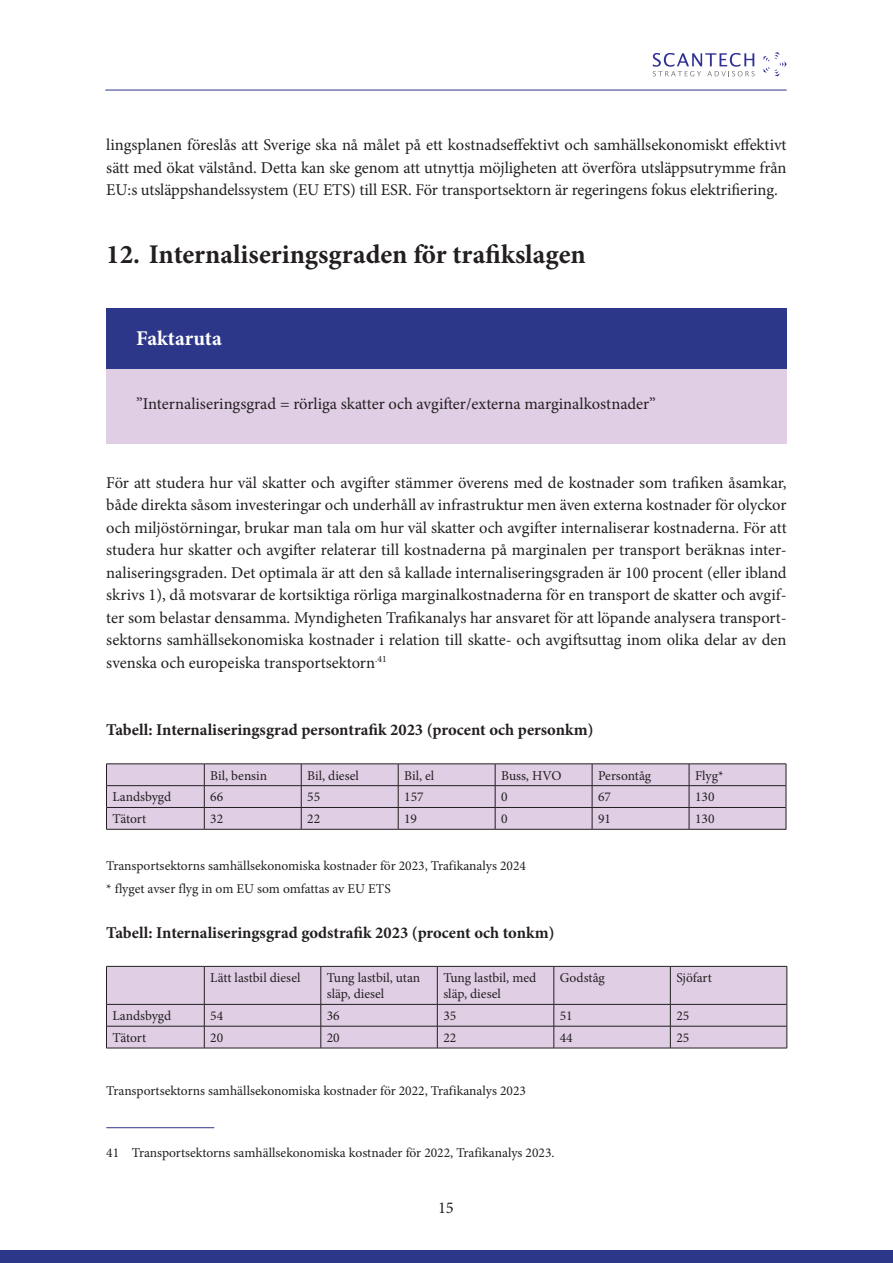
<style>
.page{position:relative;width:893px;height:1263px;background:#fff}
.page>*{position:absolute;margin:0;border:0;box-sizing:border-box;transform-origin:0 0}
.t1{font:700 27px "Minion Pro";color:#231f20}
.t2{font:700 21px "Minion Pro";letter-spacing:-.005em;color:#fff}
.t3{font:16.5px/22.5px "Minion Pro";letter-spacing:-.005em;color:#231f20;text-align:justify}
.t4{font:700 16.5px "Minion Pro";color:#231f20}
.t5{font:13.5px/16.2px "Minion Pro";color:#231f20}
</style>
<div class="page">
<svg style="left:763px;top:52px;width:24px;height:24px"></svg>
<svg style="left:653px;top:53px;width:102px;height:23px"></svg>
<div style="left:0;top:1250px;width:893px;height:13px;background:#2d3789"></div>
<hr style="left:105px;top:90px;width:682px;height:1px;background:#2d3789">
<div style="left:106px;top:308px;width:681px;height:61px;background:#2d3789"></div>
<div style="left:106px;top:369px;width:681px;height:74px;background:#dfcee4"></div>
<hr style="left:106px;top:763px;width:98px;height:1px;background:#231f20">
<hr style="left:204px;top:763px;width:97px;height:1px;background:#231f20">
<hr style="left:301px;top:763px;width:97px;height:1px;background:#231f20">
<hr style="left:398px;top:763px;width:97px;height:1px;background:#231f20">
<hr style="left:495px;top:763px;width:97px;height:1px;background:#231f20">
<hr style="left:592px;top:763px;width:97px;height:1px;background:#231f20">
<hr style="left:689px;top:763px;width:97px;height:1px;background:#231f20">
<hr style="left:106px;top:829px;width:98px;height:1px;background:#231f20">
<hr style="left:204px;top:829px;width:97px;height:1px;background:#231f20">
<hr style="left:301px;top:829px;width:97px;height:1px;background:#231f20">
<hr style="left:398px;top:829px;width:97px;height:1px;background:#231f20">
<hr style="left:495px;top:829px;width:97px;height:1px;background:#231f20">
<hr style="left:592px;top:829px;width:97px;height:1px;background:#231f20">
<hr style="left:689px;top:829px;width:97px;height:1px;background:#231f20">
<svg style="left:106px;top:764px;width:681px;height:65px"></svg>
<div style="left:107px;top:967px;width:680px;height:81px;background:#dfcee4"></div>
<hr style="left:106px;top:966px;width:1px;height:38px;background:#231f20">
<svg style="left:106px;top:1004px;width:1px;height:44px"></svg>
<hr style="left:106px;top:966px;width:98px;height:1px;background:#231f20">
<hr style="left:204px;top:966px;width:117px;height:1px;background:#231f20">
<hr style="left:321px;top:966px;width:116px;height:1px;background:#231f20">
<hr style="left:437px;top:966px;width:117px;height:1px;background:#231f20">
<hr style="left:554px;top:966px;width:116px;height:1px;background:#231f20">
<hr style="left:670px;top:966px;width:117px;height:1px;background:#231f20">
<hr style="left:204px;top:966px;width:1px;height:38px;background:#231f20">
<hr style="left:321px;top:966px;width:1px;height:38px;background:#231f20">
<hr style="left:437px;top:966px;width:1px;height:38px;background:#231f20">
<hr style="left:554px;top:966px;width:1px;height:38px;background:#231f20">
<hr style="left:670px;top:966px;width:1px;height:38px;background:#231f20">
<hr style="left:787px;top:966px;width:1px;height:38px;background:#231f20">
<svg style="left:204px;top:1005px;width:1px;height:43px"></svg>
<svg style="left:321px;top:1005px;width:1px;height:43px"></svg>
<svg style="left:437px;top:1005px;width:1px;height:43px"></svg>
<svg style="left:554px;top:1005px;width:1px;height:43px"></svg>
<svg style="left:670px;top:1005px;width:1px;height:43px"></svg>
<svg style="left:787px;top:1004px;width:1px;height:44px"></svg>
<hr style="left:107px;top:1004px;width:97px;height:1px;background:#231f20">
<hr style="left:204px;top:1004px;width:117px;height:1px;background:#231f20">
<hr style="left:321px;top:1004px;width:116px;height:1px;background:#231f20">
<hr style="left:437px;top:1004px;width:117px;height:1px;background:#231f20">
<hr style="left:554px;top:1004px;width:116px;height:1px;background:#231f20">
<hr style="left:670px;top:1004px;width:117px;height:1px;background:#231f20">
<hr style="left:107px;top:1026px;width:97px;height:1px;background:#231f20">
<hr style="left:204px;top:1026px;width:117px;height:1px;background:#231f20">
<hr style="left:321px;top:1026px;width:116px;height:1px;background:#231f20">
<hr style="left:437px;top:1026px;width:117px;height:1px;background:#231f20">
<hr style="left:554px;top:1026px;width:116px;height:1px;background:#231f20">
<hr style="left:670px;top:1026px;width:117px;height:1px;background:#231f20">
<hr style="left:106px;top:1048px;width:98px;height:1px;background:#231f20">
<hr style="left:204px;top:1048px;width:117px;height:1px;background:#231f20">
<hr style="left:321px;top:1048px;width:116px;height:1px;background:#231f20">
<hr style="left:437px;top:1048px;width:117px;height:1px;background:#231f20">
<hr style="left:554px;top:1048px;width:116px;height:1px;background:#231f20">
<hr style="left:670px;top:1048px;width:117px;height:1px;background:#231f20">
<hr style="left:106px;top:1127px;width:108px;height:1px;background:#2d3789">
<p class="t3" style="left:106px;top:134px;width:682px">lingsplanen föreslås att Sverige ska nå målet på ett kostnadseffektivt och samhällsekonomiskt effektivt sätt med ökat välstånd. Detta kan ske genom att utnyttja möjligheten att överföra utsläppsutrymme från EU:s utsläppshandelssystem (EU ETS) till ESR. För transportsektorn är regeringens fokus elektrifiering.</p>
<h1 class="t1" style="left:106px;top:235px;width:481px">12. Internaliseringsgraden för trafikslagen</h1>
<p class="t2" style="left:136px;top:323px;width:87px">Faktaruta</p>
<p class="t3" style="left:136px;top:392px;width:521px">”Internaliseringsgrad = rörliga skatter och avgifter/externa marginalkostnader”</p>
<p class="t3" style="left:106px;top:471px;width:682px">För att studera hur väl skatter och avgifter stämmer överens med de kostnader som trafiken åsamkar, både direkta såsom investeringar och underhåll av infrastruktur men även externa kostnader för olyckor och miljöstörningar, brukar man tala om hur väl skatter och avgifter internaliserar kostnaderna. För att studera hur skatter och avgifter relaterar till kostnaderna på marginalen per transport beräknas inter&shy;naliseringsgraden. Det optimala är att den så kallade internaliseringsgraden är 100 procent (eller ibland skrivs 1), då motsvarar de kortsiktiga rörliga marginalkostnaderna för en transport de skatter och avgif&shy;ter som belastar densamma. Myndigheten Trafikanalys har ansvaret för att löpande analysera transport&shy;sektorns samhällsekonomiska kostnader i relation till skatte- och avgiftsuttag inom olika delar av den svenska och europeiska transportsektorn<sup>.41</sup></p>
<p class="t4" style="left:106px;top:718px;width:489px">Tabell: Internaliseringsgrad persontrafik 2023 (procent och personkm)</p>
<p class="t5" style="left:210px;top:767px;width:58px">Bil, bensin</p>
<p class="t5" style="left:307px;top:767px;width:53px">Bil, diesel</p>
<p class="t5" style="left:404px;top:767px;width:32px">Bil, el</p>
<p class="t5" style="left:501px;top:767px;width:62px">Buss, HVO</p>
<p class="t5" style="left:598px;top:767px;width:55px">Persontåg</p>
<p class="t5" style="left:695px;top:767px;width:30px">Flyg*</p>
<p class="t5" style="left:112px;top:789px;width:60px">Landsbygd</p>
<p class="t5" style="left:210px;top:789px;width:14px">66</p>
<p class="t5" style="left:307px;top:789px;width:14px">55</p>
<p class="t5" style="left:404px;top:789px;width:21px">157</p>
<p class="t5" style="left:501px;top:789px;width:8px">0</p>
<p class="t5" style="left:598px;top:789px;width:14px">67</p>
<p class="t5" style="left:695px;top:789px;width:21px">130</p>
<p class="t5" style="left:112px;top:811px;width:35px">Tätort</p>
<p class="t5" style="left:210px;top:811px;width:14px">32</p>
<p class="t5" style="left:307px;top:811px;width:14px">22</p>
<p class="t5" style="left:404px;top:811px;width:14px">19</p>
<p class="t5" style="left:501px;top:811px;width:8px">0</p>
<p class="t5" style="left:598px;top:811px;width:14px">91</p>
<p class="t5" style="left:695px;top:811px;width:21px">130</p>
<p class="t5" style="left:106px;top:855px;width:421px;line-height:22.5px">Transportsektorns samhällsekonomiska kostnader för 2023, Trafikanalys 2024 * flyget avser flyg in om EU som omfattas av EU ETS</p>
<p class="t4" style="left:106px;top:921px;width:450px">Tabell: Internaliseringsgrad godstrafik 2023 (procent och tonkm)</p>
<p class="t5" style="left:210px;top:970px;width:92px">Lätt lastbil diesel</p>
<p class="t5" style="left:327px;top:970px;width:95px">Tung lastbil, utan släp, diesel</p>
<p class="t5" style="left:443px;top:970px;width:94px">Tung lastbil, med släp, diesel</p>
<p class="t5" style="left:560px;top:970px;width:47px">Godståg</p>
<p class="t5" style="left:676px;top:970px;width:37px">Sjöfart</p>
<p class="t5" style="left:112px;top:1008px;width:60px">Landsbygd</p>
<p class="t5" style="left:210px;top:1008px;width:14px">54</p>
<p class="t5" style="left:327px;top:1008px;width:14px">36</p>
<p class="t5" style="left:443px;top:1008px;width:14px">35</p>
<p class="t5" style="left:560px;top:1008px;width:14px">51</p>
<p class="t5" style="left:676px;top:1008px;width:14px">25</p>
<p class="t5" style="left:112px;top:1030px;width:35px">Tätort</p>
<p class="t5" style="left:210px;top:1030px;width:14px">20</p>
<p class="t5" style="left:327px;top:1030px;width:14px">20</p>
<p class="t5" style="left:443px;top:1030px;width:14px">22</p>
<p class="t5" style="left:560px;top:1030px;width:14px">44</p>
<p class="t5" style="left:676px;top:1030px;width:14px">25</p>
<p class="t5" style="left:106px;top:1083px;width:421px">Transportsektorns samhällsekonomiska kostnader för 2022, Trafikanalys 2023</p>
<p class="t5" style="left:106px;top:1144px;width:450px">41 Transportsektorns samhällsekonomiska kostnader för 2022, Trafikanalys 2023.</p>
<p class="t3" style="left:438px;top:1197px;width:17px">15</p>
</div>
